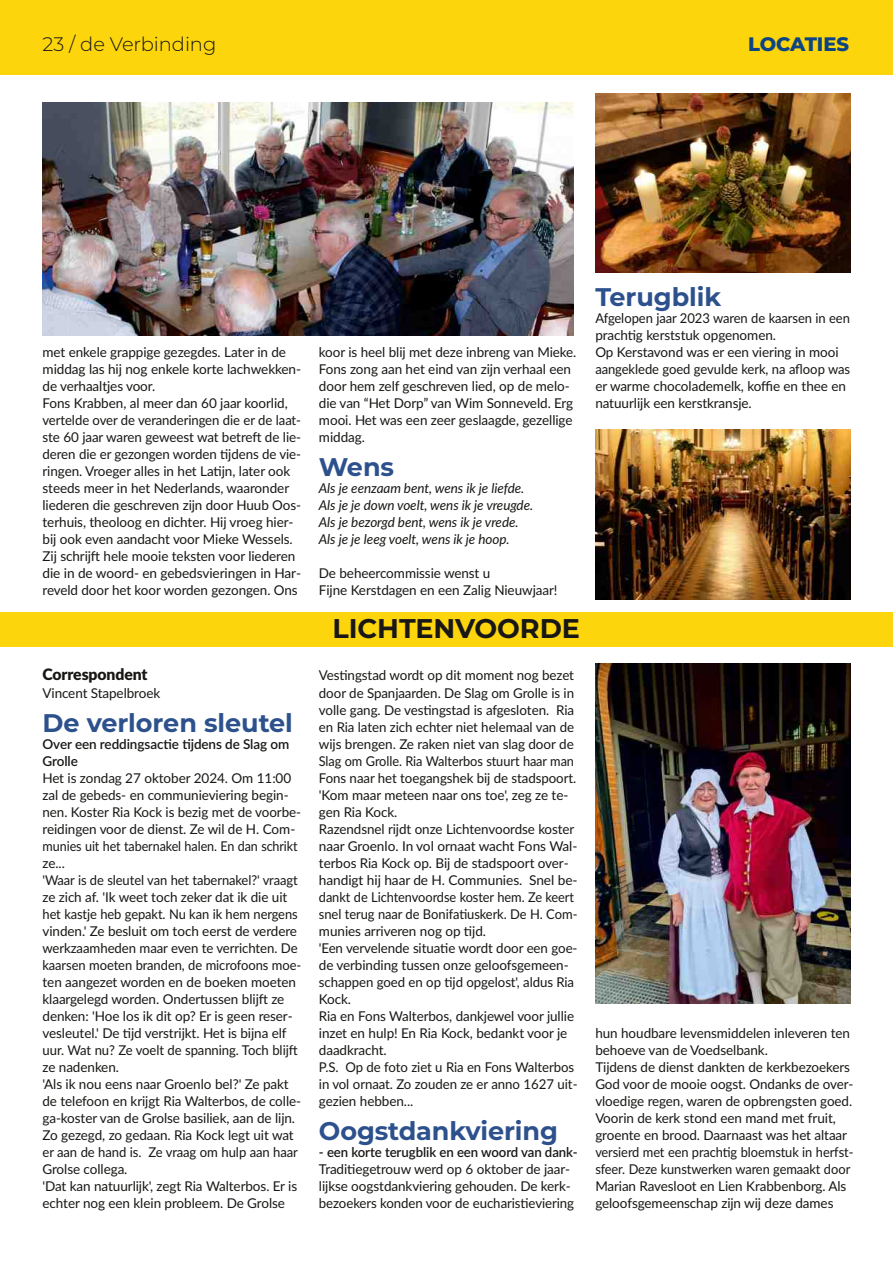
<style>
.page{position:relative;width:893px;height:1263px;background:#fff}
.page>*{position:absolute;margin:0;border:0;box-sizing:border-box;transform-origin:0 0}
.t1{font:700 27px "Montserrat";letter-spacing:-.005em;color:#181715}
.t2{font:700 25.5px "Montserrat";letter-spacing:-.005em;color:#2d518d}
.t3{font:300 19.5px "Montserrat";letter-spacing:-.005em;color:#181715}
.t4{font:800 19.5px "Montserrat";letter-spacing:-.01em;color:#0d4483}
.t5{font:900 15.75px "Lato";letter-spacing:-.01em;color:#181715}
.t6{font:13.5px/17px "Lato";letter-spacing:-.005em;color:#181715}
.t7{font:13.5px/17px "Lato";letter-spacing:-.005em;color:#181715;scale:.96 1}
.t8{font:italic 13.5px/17px "Lato";letter-spacing:-.005em;color:#181715}
.t9{font:600 13.5px/17px "Lato";letter-spacing:-.01em;color:#181715}
</style>
<div class="page">
<hr style="left:0;top:102px;width:1px;height:34px;background:#fcd50d">
<hr style="left:0;top:952px;width:1px;height:34px;background:#fcd50d">
<img style="left:43px;top:102px;width:531px;height:234px">
<img style="left:595px;top:94px;width:256px;height:178px">
<img style="left:595px;top:429px;width:255px;height:171px">
<div style="left:0;top:612px;width:893px;height:34px;background:#fcd50d"></div>
<img style="left:595px;top:663px;width:255px;height:340px">
<div style="left:0;top:0;width:893px;height:74px;background:#fcd50d"></div>
<h3 class="t3" style="left:43px;top:32px;width:175px">23 / de Verbinding</h3>
<h3 class="t4" style="left:748px;top:32px;width:102px">LOCATIES</h3>
<p class="t6" style="left:43px;top:345px;width:260px">met enkele grappige gezegdes. Later in de middag las hij nog enkele korte lachwekken‐ de verhaaltjes voor.<br>Fons Krabben, al meer dan 60 jaar koorlid, vertelde over de veranderingen die er de laat‐ ste 60 jaar waren geweest wat betreft de lie‐ deren die er gezongen worden tijdens de vie‐ ringen. Vroeger alles in het Latijn, later ook steeds meer in het Nederlands, waaronder liederen die geschreven zijn door Huub Oos‐ terhuis, theoloog en dichter. Hij vroeg hier‐ bij ook even aandacht voor Mieke Wessels.<br>Zij schrijft hele mooie teksten voor liederen die in de woord‐ en gebedsvieringen in Har‐ reveld door het koor worden gezongen. Ons</p>
<p class="t6" style="left:319px;top:345px;width:259px">koor is heel blij met deze inbreng van Mieke.<br>Fons zong aan het eind van zijn verhaal een door hem zelf geschreven lied, op de melo‐ die van “Het Dorp” van Wim Sonneveld. Erg mooi. Het was een zeer geslaagde, gezellige middag.</p>
<h2 class="t2" style="left:319px;top:452px;width:77px">Wens</h2>
<p class="t8" style="left:319px;top:481px;width:216px">Als je eenzaam bent, wens ik je liefde.<br>Als je je down voelt, wens ik je vreugde.<br>Als je bezorgd bent, wens ik je vrede.<br>Als je je leeg voelt, wens ik je hoop.</p>
<p class="t6" style="left:319px;top:566px;width:240px">De beheercommissie wenst u<br>Fijne Kerstdagen en een Zalig Nieuwjaar!</p>
<p class="t5" style="left:43px;top:668px;width:107px">Correspondent</p>
<p class="t6" style="left:43px;top:685px;width:119px">Vincent Stapelbroek</p>
<h2 class="t2" style="left:43px;top:707px;width:252px">De verloren sleutel</h2>
<p class="t9" style="left:43px;top:736px;width:248px">Over een reddingsactie tijdens de Slag om<br>Grolle</p>
<p class="t6" style="left:43px;top:770px;width:260px">Het is zondag 27 oktober 2024. Om 11:00 zal de gebeds‐ en communieviering begin‐ nen. Koster Ria Kock is bezig met de voorbe‐ reidingen voor de dienst. Ze wil de H. Com‐ munies uit het tabernakel halen. En dan schrikt ze...<br>'Waar is de sleutel van het tabernakel?' vraagt ze zich af. 'Ik weet toch zeker dat ik die uit het kastje heb gepakt. Nu kan ik hem nergens vinden.' Ze besluit om toch eerst de verdere werkzaamheden maar even te verrichten. De kaarsen moeten branden, de microfoons moe‐ ten aangezet worden en de boeken moeten klaargelegd worden. Ondertussen blijft ze denken: 'Hoe los ik dit op? Er is geen reser‐ vesleutel.' De tijd verstrijkt. Het is bijna elf uur. Wat nu? Ze voelt de spanning. Toch blijft ze nadenken.<br>'Als ik nou eens naar Groenlo bel?' Ze pakt de telefoon en krijgt Ria Walterbos, de colle‐ ga‐koster van de Grolse basiliek, aan de lijn.<br>Zo gezegd, zo gedaan. Ria Kock legt uit wat er aan de hand is. Ze vraag om hulp aan haar Grolse collega.<br>'Dat kan natuurlijk', zegt Ria Walterbos. Er is echter nog een klein probleem. De Grolse</p>
<h1 class="t1" style="left:333px;top:612px;width:249px">LICHTENVOORDE</h1>
<p class="t6" style="left:319px;top:668px;width:260px">Vestingstad wordt op dit moment nog bezet door de Spanjaarden. De Slag om Grolle is in volle gang. De vestingstad is afgesloten. Ria en Ria laten zich echter niet helemaal van de wijs brengen. Ze raken niet van slag door de Slag om Grolle. Ria Walterbos stuurt haar man Fons naar het toegangshek bij de stadspoort. 'Kom maar meteen naar ons toe', zeg ze te‐ gen Ria Kock.<br>Razendsnel rijdt onze Lichtenvoordse koster naar Groenlo. In vol ornaat wacht Fons Wal‐ terbos Ria Kock op. Bij de stadspoort over‐ handigt hij haar de H. Communies. Snel be‐ dankt de Lichtenvoordse koster hem. Ze keert snel terug naar de Bonifatiuskerk. De H. Com‐ munies arriveren nog op tijd.<br>'Een vervelende situatie wordt door een goe‐ de verbinding tussen onze geloofsgemeen‐ schappen goed en op tijd opgelost', aldus Ria Kock.<br>Ria en Fons Walterbos, dankjewel voor jullie inzet en hulp! En Ria Kock, bedankt voor je daadkracht.<br>P.S. Op de foto ziet u Ria en Fons Walterbos in vol ornaat. Zo zouden ze er anno 1627 uit‐ gezien hebben...</p>
<h2 class="t2" style="left:319px;top:1115px;width:241px">Oogstdankviering</h2>
<p class="t9" style="left:319px;top:1144px;width:260px">‐ een korte terugblik en een woord van dank‐</p>
<p class="t6" style="left:319px;top:1161px;width:257px">Traditiegetrouw werd op 6 oktober de jaar‐ lijkse oogstdankviering gehouden. De kerk‐ bezoekers konden voor de eucharistieviering</p>
<h2 class="t2" style="left:595px;top:281px;width:128px">Terugblik</h2>
<p class="t7" style="left:595px;top:311px;width:267px">Afgelopen jaar 2023 waren de kaarsen in een prachtig kerststuk opgenomen.<br>Op Kerstavond was er een viering in mooi aangeklede goed gevulde kerk, na afloop was er warme chocolademelk, koffie en thee en natuurlijk een kerstkransje.</p>
<p class="t6" style="left:595px;top:1025px;width:260px">hun houdbare levensmiddelen inleveren ten behoeve van de Voedselbank.<br>Tijdens de dienst dankten de kerkbezoekers God voor de mooie oogst. Ondanks de over‐ vloedige regen, waren de opbrengsten goed.<br>Voorin de kerk stond een mand met fruit, groente en brood. Daarnaast was het altaar versierd met een prachtig bloemstuk in herfst‐ sfeer. Deze kunstwerken waren gemaakt door Marian Ravesloot en Lien Krabbenborg. Als geloofsgemeenschap zijn wij deze dames</p>
</div>
